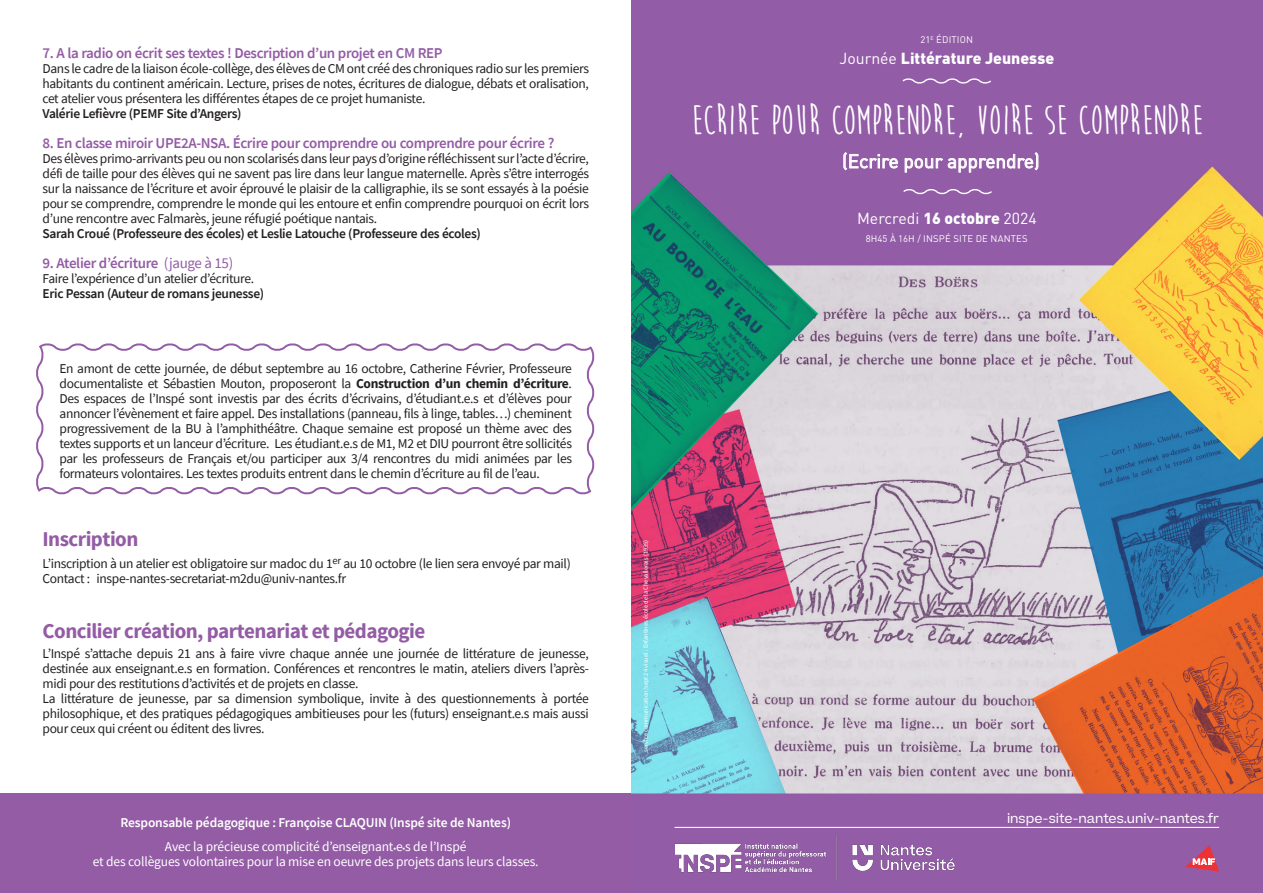
<style>
.page{position:relative;width:1263px;height:893px;background:#fff}
.page>*{position:absolute;margin:0;border:0;box-sizing:border-box;transform-origin:0 0}
.t1{font:700 42.15px "Moon Flower";letter-spacing:-.005em;color:#fff}
.t2{font:700 21px "Source Sans Pro";letter-spacing:-.025em;color:#935ca5}
.t3{font:19.05px "DIN Pro";color:#fff}
.t4{font:900 15.9px "DIN Pro";color:#fff}
.t5{font:15.9px "DIN Pro";color:#fff}
.Normal_e{font:600 15px "Source Sans Pro";letter-spacing:-.025em;color:#935ca5}
.Normal_e-2{font:13.5px/15px "Source Sans Pro";letter-spacing:-.025em;color:#231f20;text-align:justify}
.Normal_e-3{font:600 13.5px "Source Sans Pro";letter-spacing:-.025em;color:#231f20}
.t6{font:13.5px "Source Sans Pro";letter-spacing:-.01em;color:#fff}
.t7{font:600 13.5px "Source Sans Pro";letter-spacing:-.01em;color:#fff}
.t8{font:12.6px "Beatrice";color:#fff}
.t9{font:9.45px "DIN Pro";letter-spacing:.02em;color:#fff}
.t10{font:6.3px "Source Sans Pro";color:#fff}
.s1{font-weight:400}
.s2{font-weight:700}
.s3{font-size:9px}
.s4{font-weight:900}
</style>
<div class="page">
<div style="left:0;top:793px;width:631px;height:100px;background:#935ca5"></div>
<img style="left:631px;top:0;width:632px;height:893px">
<svg style="left:901px;top:76px;width:92px;height:10px"></svg>
<svg style="left:902px;top:187px;width:91px;height:9px"></svg>
<svg style="left:1185px;top:845px;width:34px;height:26px"></svg>
<hr style="left:674px;top:827px;width:545px;height:1px;background:#fff">
<img style="left:674px;top:835px;width:302px;height:47px">
<svg style="left:36px;top:343px;width:559px;height:152px"></svg>
<p class="Normal_e" style="left:43px;top:43px;width:402px">7. A la radio on écrit ses textes ! Description d’un projet en CM REP</p>
<p class="Normal_e-2" style="left:43px;top:60px;width:548px">Dans le cadre de la liaison école-collège, des élèves de CM ont créé des chroniques radio sur les premiers habitants du continent américain. Lecture, prises de notes, écritures de dialogue, débats et oralisation, cet atelier vous présentera les différentes étapes de ce projet humaniste.</p>
<p class="Normal_e-3" style="left:43px;top:104px;width:201px">Valérie Lefièvre (PEMF Site d’Angers)</p>
<p class="Normal_e" style="left:43px;top:133px;width:513px">8. En classe miroir UPE2A-NSA. Écrire pour comprendre ou comprendre pour écrire ?</p>
<p class="Normal_e-2" style="left:43px;top:150px;width:548px">Des élèves primo-arrivants peu ou non scolarisés dans leur pays d’origine réfléchissent sur l’acte d’écrire, défi de taille pour des élèves qui ne savent pas lire dans leur langue maternelle. Après s’être interrogés sur la naissance de l’écriture et avoir éprouvé le plaisir de la calligraphie, ils se sont essayés à la poésie pour se comprendre, comprendre le monde qui les entoure et enfin comprendre pourquoi on écrit lors d’une rencontre avec Falmarès, jeune réfugié poétique nantais.</p>
<p class="Normal_e-3" style="left:43px;top:224px;width:440px">Sarah Croué (Professeure des écoles) et Leslie Latouche (Professeure des écoles)</p>
<p class="Normal_e" style="left:43px;top:253px;width:192px">9. Atelier d’écriture <span class="s1">(jauge à 15)</span></p>
<p class="Normal_e-2" style="left:43px;top:270px;width:213px">Faire l’expérience d’un atelier d’écriture.</p>
<p class="Normal_e-3" style="left:43px;top:284px;width:223px">Eric Pessan (Auteur de romans jeunesse)</p>
<p class="Normal_e-2" style="left:60px;top:360px;width:514px">En amont de cette journée, de début septembre au 16 octobre, Catherine Février, Professeure documentaliste et Sébastien Mouton, proposeront la <span class="s2">Construction d’un chemin d’écriture</span>.<br>Des espaces de l’Inspé sont investis par des écrits d’écrivains, d’étudiant.e.s et d’élèves pour annoncer l’évènement et faire appel. Des installations (panneau, fils à linge, tables…) cheminent progressivement de la BU à l’amphithéâtre. Chaque semaine est proposé un thème avec des textes supports et un lanceur d’écriture. Les étudiant.e.s de M1, M2 et DIU pourront être sollicités par les professeurs de Français et/ou participer aux 3/4 rencontres du midi animées par les formateurs volontaires. Les textes produits entrent dans le chemin d’écriture au fil de l’eau.</p>
<p class="t2" style="left:43px;top:525px;width:97px">Inscription</p>
<p class="Normal_e-2" style="left:43px;top:555px;width:530px">L’inscription à un atelier est obligatoire sur madoc du 1<sup>er</sup> au 10 octobre (le lien sera envoyé par mail)</p>
<p class="Normal_e-2" style="left:43px;top:570px;width:305px">Contact : inspe-nantes-secretariat-m2du@univ-nantes.fr</p>
<p class="t2" style="left:43px;top:617px;width:384px">Concilier création, partenariat et pédagogie</p>
<p class="Normal_e-2" style="left:43px;top:645px;width:548px">L’Inspé s’attache depuis 21 ans à faire vivre chaque année une journée de littérature de jeunesse, destinée aux enseignant.e.s en formation. Conférences et rencontres le matin, ateliers divers l’après&shy;midi pour des restitutions d’activités et de projets en classe.</p>
<p class="Normal_e-2" style="left:43px;top:690px;width:548px">La littérature de jeunesse, par sa dimension symbolique, invite à des questionnements à portée philosophique, et des pratiques pédagogiques ambitieuses pour les (futurs) enseignant.e.s mais aussi pour ceux qui créent ou éditent des livres.</p>
<p class="t7" style="left:120px;top:814px;width:392px">Responsable pédagogique : Françoise CLAQUIN (Inspé site de Nantes)</p>
<p class="t6" style="left:165px;top:837px;width:303px">Avec la précieuse complicité d’enseignant<span class="s3">•</span>e<span class="s3">•</span>s de l’Inspé</p>
<p class="t6" style="left:93px;top:852px;width:447px">et des collègues volontaires pour la mise en oeuvre des projets dans leurs classes.</p>
<p class="t9" style="left:920px;top:32px;width:54px">21<sup>E</sup> ÉDITION</p>
<p class="t4" style="left:839px;top:44px;width:216px"><span class="s1">Journée</span> Littérature Jeunesse</p>
<p class="t1" style="left:691px;top:98px;width:513px">ECRIRE POUR COMPRENDRE, VOIRE SE COMPRENDRE</p>
<p class="t3" style="left:842px;top:146px;width:199px">(Ecrire pour apprendre)</p>
<p class="t5" style="left:857px;top:206px;width:181px">Mercredi <span class="s4">16 octobre</span> 2024</p>
<p class="t9" style="left:866px;top:232px;width:163px">8H45 À 16H / INSPÉ SITE DE NANTES</p>
<p class="t10" style="left:642px;top:752px;width:213px;rotate:-90deg">service communication/sept 24 visuel : Enfantines école de la Chevallerais (1935)</p>
<p class="t8" style="left:1007px;top:811px;width:214px">inspe-site-nantes.univ-nantes.fr</p>
</div>
